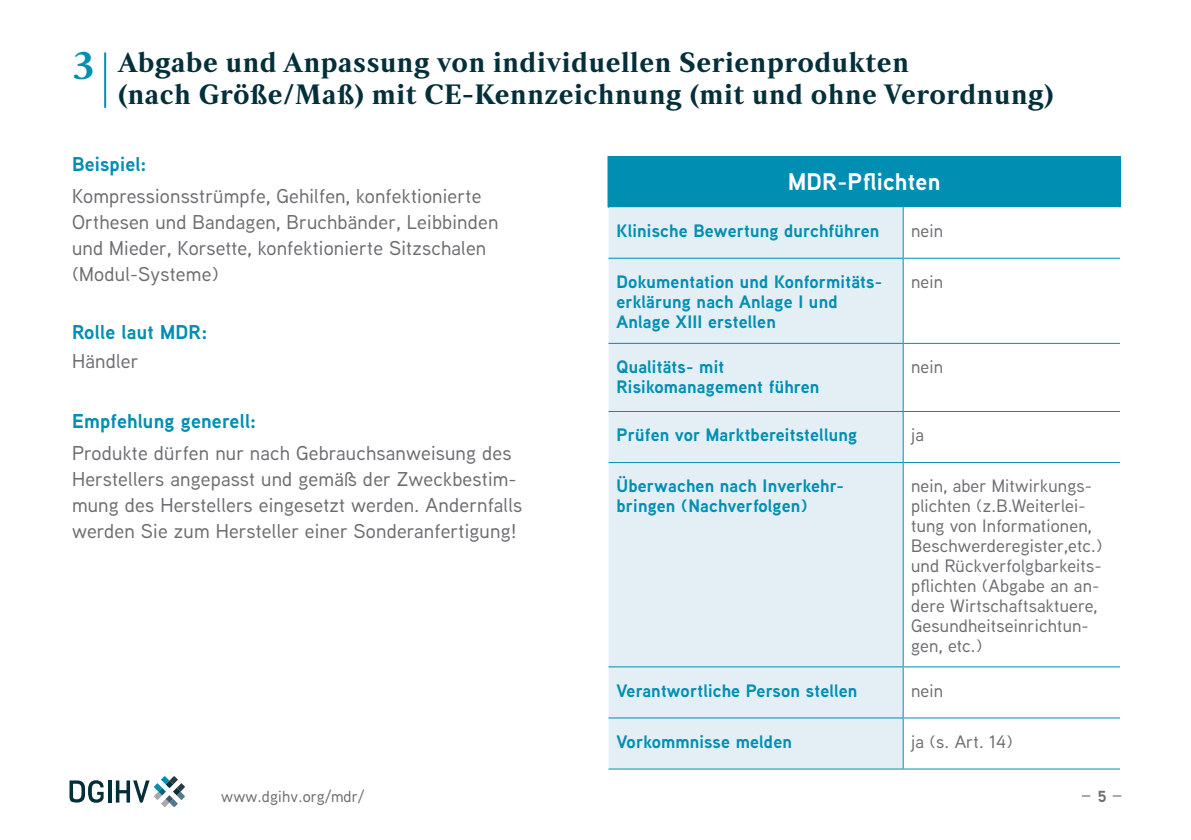
<style>
.page{position:relative;width:1191px;height:840px;background:#fff}
.page>*{position:absolute;margin:0;border:0;box-sizing:border-box;transform-origin:0 0}
.t1{font:700 40px "Strato Pro";color:#008eb2}
.t2{font:700 28px/32px "Strato Pro";letter-spacing:.02em;color:#032f3a}
.t3{font:700 24px "Aaux Next";letter-spacing:.01em;color:#fff}
.t4{font:500 20px/26px "Aaux Next";letter-spacing:.01em;color:#6c6d70}
.t5{font:700 20px "Aaux Next";letter-spacing:.01em;color:#008eb2}
.t6{font:700 18px/20px "Aaux Next";letter-spacing:.01em;color:#008eb2}
.t7{font:500 18px/20px "Aaux Next";letter-spacing:.01em;color:#6c6d70}
.t8{font:500 16px "Aaux Next";letter-spacing:.01em;color:#6c6d70}
.t9{font:700 16px "Aaux Next";color:#6c6d70}
</style>
<div class="page">
<svg style="left:69px;top:780px;width:35px;height:22px"></svg>
<hr style="left:108px;top:780px;width:3px;height:22px;background:#032f3a">
<svg style="left:116px;top:776px;width:69px;height:30px"></svg>
<div style="left:608px;top:156px;width:512px;height:51px;background:#008eb2"></div>
<div style="left:608px;top:207px;width:294px;height:561px;background:#e3eff5"></div>
<svg style="left:903px;top:207px;width:217px;height:561px"></svg>
<svg style="left:903px;top:258px;width:217px;height:204px"></svg>
<hr style="left:607px;top:156px;width:2px;height:51px;background:#008eb2">
<hr style="left:1119px;top:156px;width:2px;height:51px;background:#008eb2">
<hr style="left:902px;top:207px;width:1px;height:50px;background:#008eb2">
<hr style="left:608px;top:257px;width:295px;height:1px;background:#008eb2">
<hr style="left:903px;top:257px;width:217px;height:1px;background:#008eb2">
<hr style="left:902px;top:258px;width:1px;height:84px;background:#008eb2">
<hr style="left:608px;top:342px;width:295px;height:1px;background:#008eb2">
<hr style="left:903px;top:342px;width:217px;height:1px;background:#008eb2">
<hr style="left:902px;top:343px;width:1px;height:68px;background:#008eb2">
<hr style="left:608px;top:411px;width:295px;height:1px;background:#008eb2">
<hr style="left:903px;top:411px;width:217px;height:1px;background:#008eb2">
<hr style="left:902px;top:412px;width:1px;height:50px;background:#008eb2">
<hr style="left:608px;top:462px;width:295px;height:1px;background:#008eb2">
<hr style="left:903px;top:462px;width:217px;height:1px;background:#008eb2">
<hr style="left:902px;top:463px;width:1px;height:203px;background:#008eb2">
<hr style="left:608px;top:666px;width:295px;height:1px;background:#008eb2">
<hr style="left:903px;top:666px;width:217px;height:1px;background:#008eb2">
<hr style="left:902px;top:667px;width:1px;height:50px;background:#008eb2">
<hr style="left:608px;top:717px;width:295px;height:1px;background:#008eb2">
<hr style="left:903px;top:717px;width:217px;height:1px;background:#008eb2">
<hr style="left:902px;top:718px;width:1px;height:50px;background:#008eb2">
<hr style="left:608px;top:768px;width:295px;height:1px;background:#008eb2">
<hr style="left:903px;top:768px;width:217px;height:1px;background:#008eb2">
<hr style="left:104px;top:52px;width:2px;height:56px;background:#008eb2">
<h1 class="t1" style="left:73px;top:40px;width:23px">3</h1>
<h2 class="t2" style="left:118px;top:46px;width:937px">Abgabe und Anpassung von individuellen Serienprodukten<br>(nach Größe/Maß) mit CE-Kennzeichnung (mit und ohne Verordnung)</h2>
<p class="t5" style="left:72px;top:150px;width:76px">Beispiel:</p>
<p class="t4" style="left:72px;top:182px;width:428px">Kompressionsstrümpfe, Gehilfen, konfektionierte Orthesen und Bandagen, Bruchbänder, Leibbinden und Mieder, Korsette, konfektionierte Sitzschalen (Modul-Systeme)</p>
<p class="t5" style="left:72px;top:318px;width:137px">Rolle laut MDR:</p>
<p class="t4" style="left:72px;top:347px;width:68px">Händler</p>
<p class="t5" style="left:72px;top:407px;width:186px">Empfehlung generell:</p>
<p class="t4" style="left:72px;top:439px;width:452px">Produkte dürfen nur nach Gebrauchsanweisung des Herstellers angepasst und gemäß der Zweckbestim&shy;mung des Herstellers eingesetzt werden. Andernfalls werden Sie zum Hersteller einer Sonderanfertigung!</p>
<p class="t3" style="left:788px;top:164px;width:154px">MDR-Pflichten</p>
<p class="t6" style="left:616px;top:220px;width:264px">Klinische Bewertung durchführen</p>
<p class="t7" style="left:911px;top:220px;width:34px">nein</p>
<p class="t6" style="left:616px;top:271px;width:267px">Dokumentation und Konformitäts&shy;erklärung nach Anlage I und<br>Anlage XIII erstellen</p>
<p class="t7" style="left:911px;top:271px;width:34px">nein</p>
<p class="t6" style="left:616px;top:356px;width:204px">Qualitäts- mit<br>Risikomanagement führen</p>
<p class="t7" style="left:911px;top:356px;width:34px">nein</p>
<p class="t6" style="left:616px;top:424px;width:242px">Prüfen vor Marktbereitstellung</p>
<p class="t7" style="left:911px;top:424px;width:14px">ja</p>
<p class="t6" style="left:616px;top:475px;width:229px">Überwachen nach Inverkehr&shy;bringen (Nachverfolgen)</p>
<p class="t7" style="left:911px;top:475px;width:193px">nein, aber Mitwirkungs&shy;plichten (z.B.Weiterlei&shy;tung von Informationen,<br>Beschwerderegister,etc.) und Rückverfolgbarkeits&shy;pflichten (Abgabe an an&shy;dere Wirtschaftsaktuere,<br>Gesundheitseinrichtun&shy;gen, etc.)</p>
<p class="t6" style="left:616px;top:679px;width:242px">Verantwortliche Person stellen</p>
<p class="t7" style="left:911px;top:679px;width:34px">nein</p>
<p class="t6" style="left:616px;top:730px;width:177px">Vorkommnisse melden</p>
<p class="t7" style="left:911px;top:730px;width:103px">ja (s. Art. 14)</p>
<p class="t8" style="left:221px;top:784px;width:145px">www.dgihv.org/mdr/</p>
<p class="t9" style="left:1097px;top:784px;width:10px">5</p>
</div>
